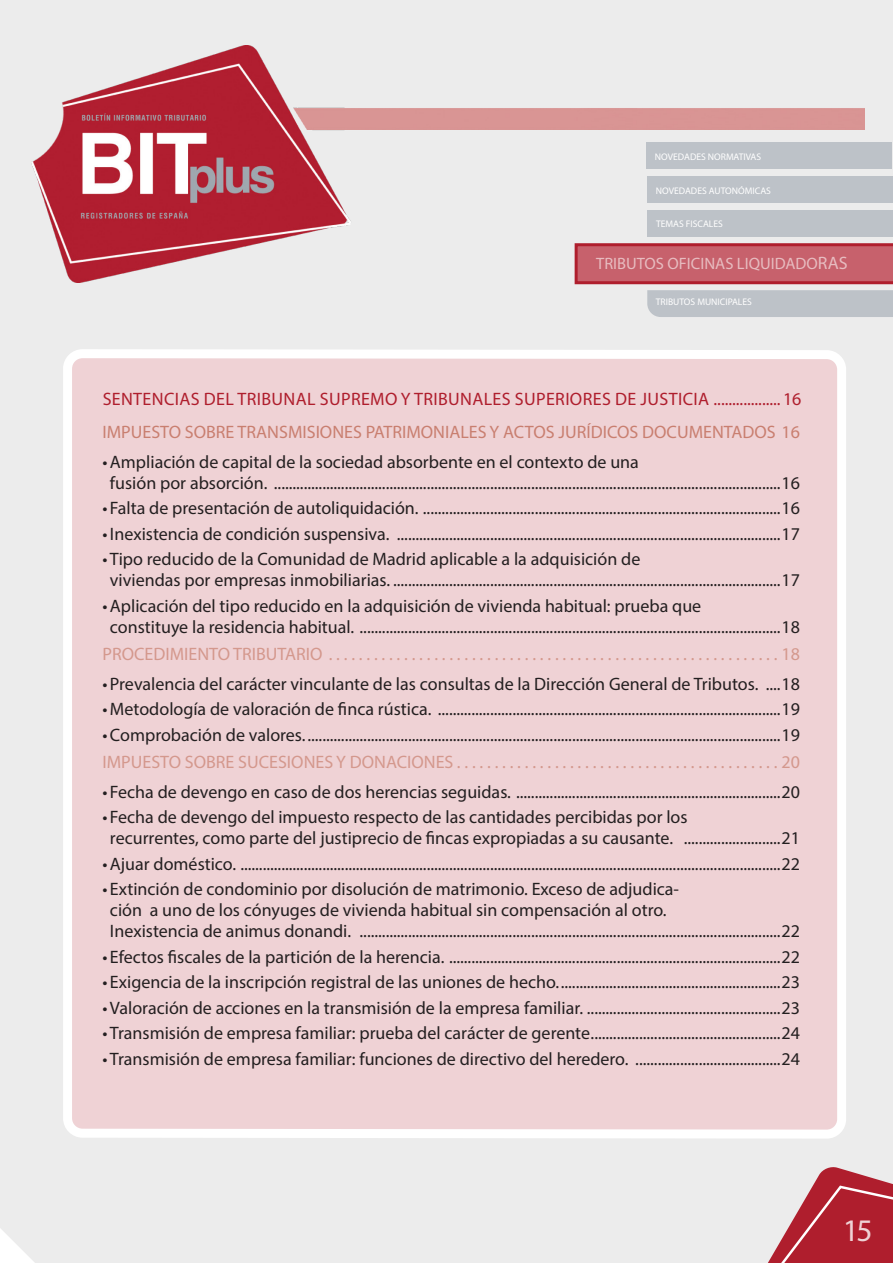
<style>
.page{position:relative;width:893px;height:1263px;background:#ececec}
.page>*{position:absolute;margin:0;border:0;box-sizing:border-box;transform-origin:0 0}
.t1{font:31.5px "Myriad Pro";color:#efd2d5}
.t2{font:18px/21px "Myriad Pro";color:#231f20}
.t3{font:18px "Myriad Pro";color:#d4988d}
.t4{font:18px "Myriad Pro";letter-spacing:.02em;color:#af1e2d}
.t5{font:18px "Myriad Pro";color:#c97f70}
.t6{font:16.5px "Myriad Pro";color:#e7bcc0}
.t7{font:9.6px "Myriad Pro";color:#fff}
.s1{font-size:18px}
.s2{color:#d4988d}
</style>
<div class="page">
<img style="left:29px;top:45px;width:836px;height:237px">
<div style="left:59px;top:345px;width:792px;height:798px;background:#efd2d5"></div>
<svg style="left:717px;top:1166px;width:176px;height:97px;background:#ce878f"></svg>
<div style="left:647px;top:290px;width:246px;height:27px;background:#bdc2c8"></div>
<svg style="left:575px;top:243px;width:318px;height:41px;background:#c35763"></svg>
<div style="left:647px;top:210px;width:246px;height:27px;background:#bdc2c8"></div>
<div style="left:647px;top:177px;width:246px;height:26px;background:#bdc2c8"></div>
<div style="left:646px;top:143px;width:246px;height:26px;background:#bdc2c8"></div>
<p class="t7" style="left:659px;top:149px;width:98px">TRIBUTOS MUNICIPALES</p>
<p class="t7" style="left:655px;top:151px;width:108px">NOVEDADES NORMATIVAS</p>
<p class="t7" style="left:660px;top:183px;width:98px">TRIBUTOS MUNICIPALES</p>
<p class="t7" style="left:656px;top:185px;width:117px">NOVEDADES AUTONÓMICAS</p>
<p class="t7" style="left:656px;top:218px;width:68px">TEMAS FISCALES</p>
<p class="t6" style="left:596px;top:253px;width:253px">TRIBUTOS OFICINAS LIQUIDADO<span class="s1">RAS</span></p>
<p class="t7" style="left:656px;top:295px;width:98px">TRIBUTOS MUNICIPALES</p>
<p class="t4" style="left:103px;top:387px;width:700px">SENTENCIAS DEL TRIBUNAL SUPREMO Y TRIBUNALES SUPERIORES DE JUSTICIA .................. 16</p>
<p class="t5" style="left:102px;top:420px;width:699px">IMPUESTO SOBRE TRANSMISIONES PATRIMONIALES Y ACTOS JURÍDICOS DOCUMENTADOS 16</p>
<p class="t2" style="left:110px;top:451px;width:692px;text-indent:-8px">•Ampliación de capital de la sociedad absorbente en el contexto de una<br>fusión por absorción. ........................................................................................................................................16</p>
<p class="t2" style="left:102px;top:497px;width:699px">• Falta de presentación de autoliquidación. ................................................................................................16</p>
<p class="t2" style="left:102px;top:523px;width:699px">•Inexistencia de condición suspensiva. .......................................................................................................17</p>
<p class="t2" style="left:110px;top:548px;width:692px;text-indent:-8px">• Tipo reducido de la Comunidad de Madrid aplicable a la adquisición de<br>viviendas por empresas inmobiliarias. ........................................................................................................17</p>
<p class="t2" style="left:110px;top:595px;width:692px;text-indent:-8px">•Aplicación del tipo reducido en la adquisición de vivienda habitual: prueba que<br>constituye la residencia habitual. .................................................................................................................18</p>
<p class="t3" style="left:102px;top:642px;width:229px">PROCEDIMIENTO TRIBUTARIO .............................................................</p>
<p class="t3" style="left:782px;top:642px;width:20px">18</p>
<p class="t2" style="left:102px;top:673px;width:699px">• Prevalencia del carácter vinculante de las consultas de la Dirección General de Tributos. ....18</p>
<p class="t2" style="left:102px;top:698px;width:699px">• Metodología de valoración de finca rústica. ............................................................................................19</p>
<p class="t2" style="left:102px;top:721px;width:699px;line-height:27px">•Comprobación de valores................................................................................................................................19<br><span class="s2">IMPUESTO SOBRE SUCESIONES Y DONACIONES............................................</span></p>
<p class="t3" style="left:782px;top:750px;width:20px">20</p>
<p class="t2" style="left:102px;top:781px;width:699px">• Fecha de devengo en caso de dos herencias seguidas. .......................................................................20</p>
<p class="t2" style="left:110px;top:806px;width:692px;text-indent:-8px">• Fecha de devengo del impuesto respecto de las cantidades percibidas por los<br>recurrentes, como parte del justiprecio de fincas expropiadas a su causante. ..........................21</p>
<p class="t2" style="left:102px;top:853px;width:699px">•Ajuar doméstico. .................................................................................................................................................22</p>
<p class="t2" style="left:110px;top:878px;width:692px;text-indent:-8px">• Extinción de condominio por disolución de matrimonio. Exceso de adjudica-<br>ción a uno de los cónyuges de vivienda habitual sin compensación al otro.<br>Inexistencia de animus donandi. .................................................................................................................22</p>
<p class="t2" style="left:102px;top:946px;width:699px">• Efectos fiscales de la partición de la herencia. .........................................................................................22</p>
<p class="t2" style="left:102px;top:971px;width:699px">• Exigencia de la inscripción registral de las uniones de hecho............................................................23</p>
<p class="t2" style="left:102px;top:997px;width:699px">•Valoración de acciones en la transmisión de la empresa familiar. ....................................................23</p>
<p class="t2" style="left:102px;top:1022px;width:699px">• Transmisión de empresa familiar: prueba del carácter de gerente...................................................24</p>
<p class="t2" style="left:102px;top:1048px;width:699px">• Transmisión de empresa familiar: funciones de directivo del heredero. .......................................24</p>
<p class="t1" style="left:843px;top:1210px;width:31px">15</p>
</div>
